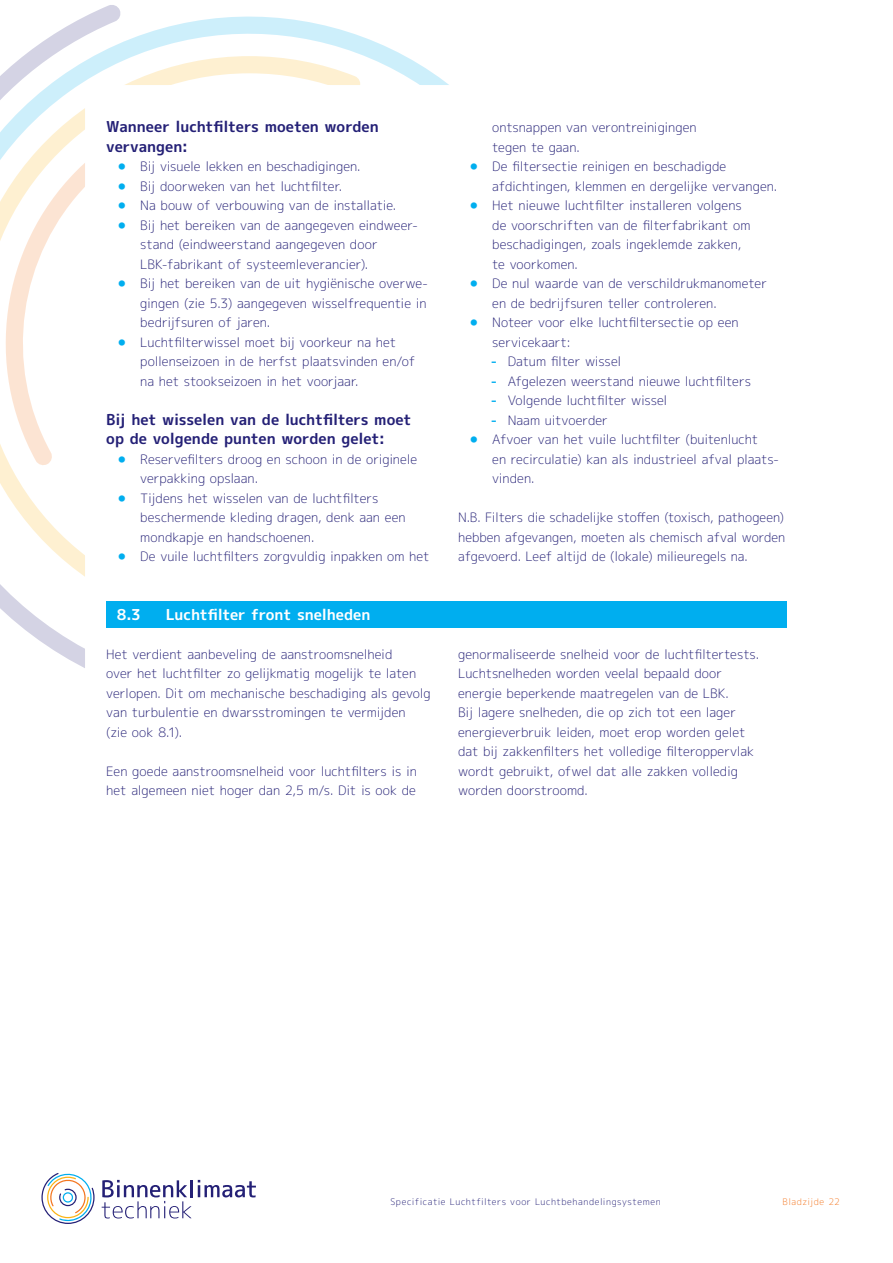
<style>
.page{position:relative;width:893px;height:1263px;background:#fff}
.page>*{position:absolute;margin:0;border:0;box-sizing:border-box;transform-origin:0 0}
.Kopje_-_bold_10_pt{font:15px "mplus 1 c bold";letter-spacing:-.005em;color:#242076}
.Kopje_wit_-_bold_10{font:15px "mplus 1 c bold";letter-spacing:-.015em;color:#fff}
.Bodytekst_-_light_8{font:12.9px/19.5px "mplus 1 c light";letter-spacing:-.01em;color:#242076}
.t1{font:9px "mplus 1 c light";letter-spacing:.055em;color:#242076}
.t2{font:9px "mplus 1 c light";letter-spacing:.045em;color:#f47721}
.s1{color:#00aeef}
.s2{font-family:"mplus 1 c bold";color:#00aeef}
</style>
<div class="page">
<svg style="left:0;top:5px;width:585px;height:663px"></svg>
<svg style="left:102px;top:1180px;width:154px;height:38px"></svg>
<svg style="left:41px;top:1173px;width:54px;height:51px"></svg>
<div style="left:106px;top:602px;width:681px;height:26px;background:#00aeef"></div>
<p class="Kopje_-_bold_10_pt" style="left:106px;top:116px;width:274px">Wanneer luchtfilters moeten worden</p>
<p class="Kopje_-_bold_10_pt" style="left:106px;top:135px;width:83px">vervangen:</p>
<p class="Bodytekst_-_light_8" style="left:118px;top:156px;width:244px"><span class="s1">⚫</span> Bij visuele lekken en beschadigingen.</p>
<p class="Bodytekst_-_light_8" style="left:118px;top:176px;width:225px"><span class="s1">⚫</span> Bij doorweken van het luchtfilter.</p>
<p class="Bodytekst_-_light_8" style="left:118px;top:195px;width:279px"><span class="s1">⚫</span> Na bouw of verbouwing van de installatie.</p>
<p class="Bodytekst_-_light_8" style="left:140px;top:215px;width:279px;text-indent:-22px"><span class="s1">⚫</span> Bij het bereiken van de aangegeven eindweer&shy;stand (eindweerstand aangegeven door<br>LBK-fabrikant of systeemleverancier).</p>
<p class="Bodytekst_-_light_8" style="left:140px;top:273px;width:289px;text-indent:-22px"><span class="s1">⚫</span> Bij het bereiken van de uit hygiënische overwe&shy;gingen (zie 5.3) aangegeven wisselfrequentie in bedrijfsuren of jaren.</p>
<p class="Bodytekst_-_light_8" style="left:140px;top:332px;width:277px;text-indent:-22px"><span class="s1">⚫</span> Luchtfilterwissel moet bij voorkeur na het pollenseizoen in de herfst plaatsvinden en/of na het stookseizoen in het voorjaar.</p>
<p class="Kopje_-_bold_10_pt" style="left:106px;top:408px;width:307px">Bij het wisselen van de luchtfilters moet</p>
<p class="Kopje_-_bold_10_pt" style="left:106px;top:428px;width:280px">op de volgende punten worden gelet:</p>
<p class="Bodytekst_-_light_8" style="left:140px;top:449px;width:278px;text-indent:-22px"><span class="s1">⚫</span> Reservefilters droog en schoon in de originele verpakking opslaan.</p>
<p class="Bodytekst_-_light_8" style="left:140px;top:488px;width:267px;text-indent:-22px"><span class="s1">⚫</span> Tijdens het wisselen van de luchtfilters beschermende kleding dragen, denk aan een mondkapje en handschoenen.</p>
<p class="Bodytekst_-_light_8" style="left:118px;top:546px;width:313px"><span class="s1">⚫</span> De vuile luchtfilters zorgvuldig inpakken om het</p>
<p class="Kopje_wit_-_bold_10" style="left:117px;top:603px;width:25px">8.3</p>
<p class="Kopje_wit_-_bold_10" style="left:166px;top:603px;width:206px">Luchtfilter front snelheden</p>
<p class="Bodytekst_-_light_8" style="left:106px;top:644px;width:326px">Het verdient aanbeveling de aanstroomsnelheid<br>over het luchtfilter zo gelijkmatig mogelijk te laten verlopen. Dit om mechanische beschadiging als gevolg van turbulentie en dwarsstromingen te vermijden<br>(zie ook 8.1).</p>
<p class="Bodytekst_-_light_8" style="left:106px;top:761px;width:312px">Een goede aanstroomsnelheid voor luchtfilters is in het algemeen niet hoger dan 2,5 m/s. Dit is ook de</p>
<p class="Bodytekst_-_light_8" style="left:492px;top:117px;width:206px">ontsnappen van verontreinigingen tegen te gaan.</p>
<p class="Bodytekst_-_light_8" style="left:492px;top:156px;width:286px;text-indent:-22px"><span class="s1">⚫</span> De filtersectie reinigen en beschadigde afdichtingen, klemmen en dergelijke vervangen.</p>
<p class="Bodytekst_-_light_8" style="left:492px;top:195px;width:260px;text-indent:-22px"><span class="s1">⚫</span> Het nieuwe luchtfilter installeren volgens de voorschriften van de filterfabrikant om beschadigingen, zoals ingeklemde zakken, te voorkomen.</p>
<p class="Bodytekst_-_light_8" style="left:492px;top:273px;width:276px;text-indent:-22px"><span class="s1">⚫</span> De nul waarde van de verschildrukmanometer en de bedrijfsuren teller controleren.</p>
<p class="Bodytekst_-_light_8" style="left:492px;top:312px;width:248px;text-indent:-22px"><span class="s1">⚫</span> Noteer voor elke luchtfiltersectie op een servicekaart:</p>
<p class="Bodytekst_-_light_8" style="left:491px;top:351px;width:132px"><span class="s2">-</span> Datum filter wissel</p>
<p class="Bodytekst_-_light_8" style="left:491px;top:371px;width:262px"><span class="s2">-</span> Afgelezen weerstand nieuwe luchtfilters</p>
<p class="Bodytekst_-_light_8" style="left:491px;top:390px;width:178px"><span class="s2">-</span> Volgende luchtfilter wissel</p>
<p class="Bodytekst_-_light_8" style="left:491px;top:410px;width:119px"><span class="s2">-</span> Naam uitvoerder</p>
<p class="Bodytekst_-_light_8" style="left:492px;top:429px;width:288px;text-indent:-22px"><span class="s1">⚫</span> Afvoer van het vuile luchtfilter (buitenlucht<br>en recirculatie) kan als industrieel afval plaats&shy;vinden.</p>
<p class="Bodytekst_-_light_8" style="left:458px;top:507px;width:329px;text-align:justify">N.B. Filters die schadelijke stoffen (toxisch, pathogeen) hebben afgevangen, moeten als chemisch afval worden afgevoerd. Leef altijd de (lokale) milieuregels na.</p>
<p class="Bodytekst_-_light_8" style="left:458px;top:644px;width:302px">genormaliseerde snelheid voor de luchtfiltertests.<br>Luchtsnelheden worden veelal bepaald door energie beperkende maatregelen van de LBK.<br>Bij lagere snelheden, die op zich tot een lager energieverbruik leiden, moet erop worden gelet dat bij zakkenfilters het volledige filteroppervlak wordt gebruikt, ofwel dat alle zakken volledig worden doorstroomd.</p>
<p class="t1" style="left:391px;top:1195px;width:272px">Specificatie Luchtfilters voor Luchtbehandelingsystemen</p>
<p class="t2" style="left:783px;top:1195px;width:59px">Bladzijde 22</p>
</div>
